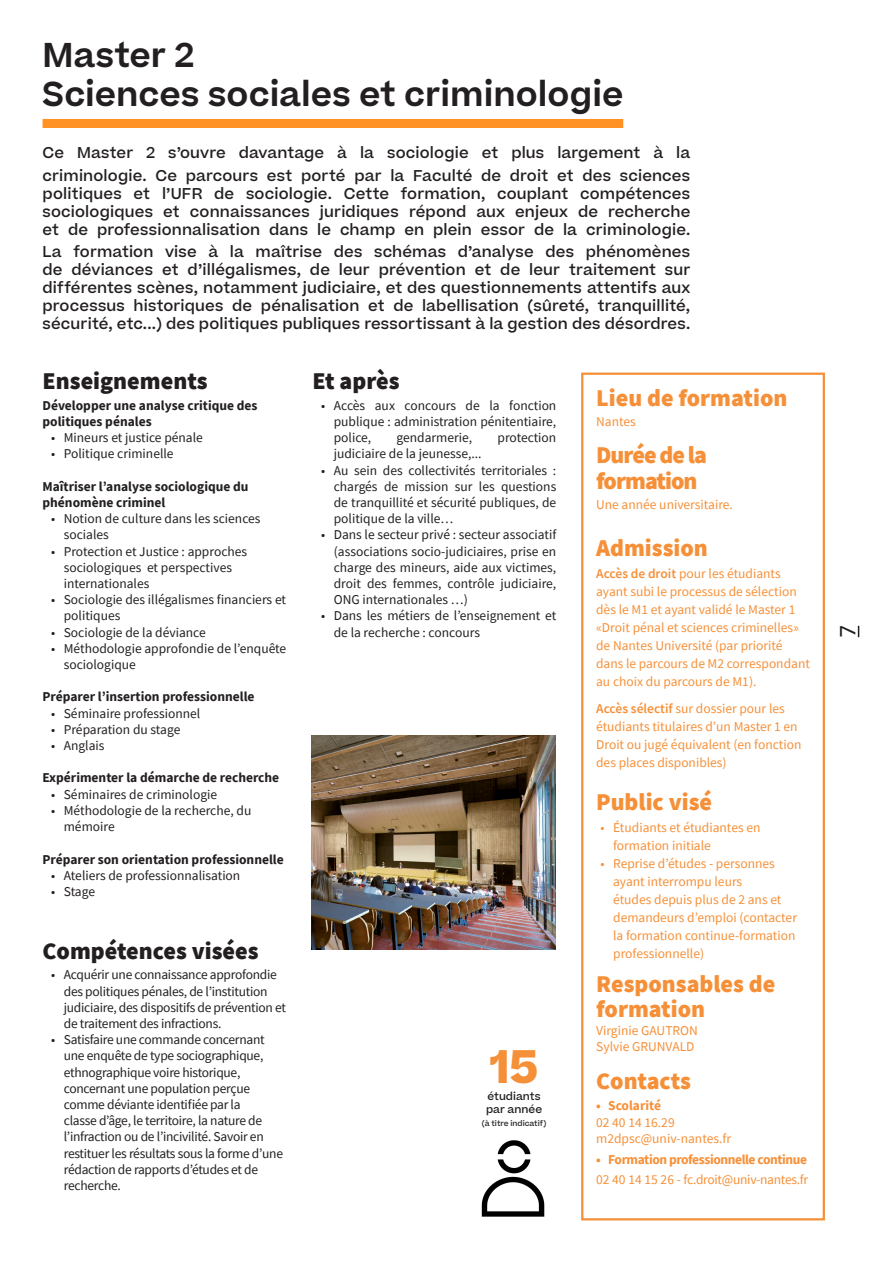
<style>
.page{position:relative;width:893px;height:1263px;background:#fff}
.page>*{position:absolute;margin:0;border:0;box-sizing:border-box;transform-origin:0 0}
.texte{font:700 45px "Beatrice";color:#f69038}
.Titre{font:600 33px/39.6px "Beatrice";color:#231f20}
.sous-titre_encadré{font:900 24px/25.5px "Source Sans Pro";color:#f69038}
.sous-titre{font:900 24px "Source Sans Pro";color:#231f20}
.texte_encadré{font:900 24px/25.5px "Source Sans Pro";letter-spacing:-.04em;color:#f69038}
.texte-2{font:21px "Beatrice";color:#231f20}
.t1{font:500 15px/18px "Beatrice";letter-spacing:.01em;color:#231f20;text-align:justify}
.t2{font:13.5px/16.2px "Source Sans Pro";color:#231f20}
.Titre_2_encadré{font:13.5px/18px "Source Sans Pro";color:#f69038}
.t3{font:13.5px/16.2px "Source Sans Pro";letter-spacing:-.02em;color:#231f20}
.t4{font:700 13.5px/16.2px "Source Sans Pro";color:#231f20}
.Titre_2_encadré-2{font:13.5px "Source Sans Pro";letter-spacing:-.02em;color:#f69038}
.t5{font:700 13.5px "Source Sans Pro";letter-spacing:-.03em;color:#f69038}
.texte_encadré-2{font:13.5px "Source Sans Pro";color:#f69038}
.t6{font:700 13.5px "Source Sans Pro";color:#f69038}
.texte-3{font:500 10.5px/12.6px "Beatrice";color:#231f20}
.texte-4{font:500 7.5px "Beatrice";color:#231f20}
.s1{font-weight:600}
</style>
<div class="page">
<img style="left:312px;top:736px;width:244px;height:213px">
<div style="left:581px;top:373px;width:244px;height:847px;border:2px solid #f69038"></div>
<div style="left:43px;top:119px;width:580px;height:9px;background:#ff9125"></div>
<img style="left:481px;top:1140px;width:64px;height:77px">
<p class="Titre" style="left:43px;top:35px;width:582px">Master 2<br>Sciences sociales et criminologie</p>
<p class="t1" style="left:43px;top:144px;width:649px">Ce Master 2 s’ouvre davantage à la sociologie et plus largement à la</p>
<p class="t1" style="left:43px;top:166px;width:649px">criminologie. Ce parcours est porté par la Faculté de droit et des sciences politiques et l’UFR de sociologie. Cette formation, couplant compétences sociologiques et connaissances juridiques répond aux enjeux de recherche et de professionnalisation dans le champ en plein essor de la criminologie.</p>
<p class="t1" style="left:43px;top:242px;width:649px">La formation vise à la maîtrise des schémas d’analyse des phénomènes de déviances et d’illégalismes, de leur prévention et de leur traitement sur différentes scènes, notamment judiciaire, et des questionnements attentifs aux processus historiques de pénalisation et de labellisation (sûreté, tranquillité, sécurité, etc...) des politiques publiques ressortissant à la gestion des désordres.</p>
<p class="sous-titre" style="left:313px;top:365px;width:89px">Et après</p>
<p class="t2" style="left:334px;top:397px;width:224px;text-align:justify;text-indent:-13px">• Accès aux concours de la fonction publique : administration pénitentiaire, police,</p>
<p class="sous-titre" style="left:43px;top:365px;width:167px">Enseignements</p>
<p class="t4" style="left:43px;top:397px;width:217px">Développer une analyse critique des politiques pénales</p>
<p class="t2" style="left:51px;top:430px;width:153px">• Mineurs et justice pénale</p>
<p class="t2" style="left:51px;top:446px;width:124px">• Politique criminelle</p>
<p class="t4" style="left:43px;top:478px;width:208px">Maîtriser l’analyse sociologique du phénomène criminel</p>
<p class="t2" style="left:64px;top:511px;width:198px;text-indent:-13px">• Notion de culture dans les sciences sociales</p>
<p class="t2" style="left:64px;top:543px;width:185px;text-indent:-13px">• Protection et Justice : approches sociologiques et perspectives internationales</p>
<p class="t2" style="left:64px;top:592px;width:224px;text-indent:-13px">• Sociologie des illégalismes financiers et politiques</p>
<p class="t2" style="left:51px;top:624px;width:156px">• Sociologie de la déviance</p>
<p class="t2" style="left:64px;top:640px;width:224px;text-indent:-13px">• Méthodologie approfondie de l’enquête sociologique</p>
<p class="t4" style="left:43px;top:689px;width:213px">Préparer l’insertion professionnelle</p>
<p class="t2" style="left:51px;top:705px;width:151px">• Séminaire professionnel</p>
<p class="t2" style="left:51px;top:721px;width:131px">• Préparation du stage</p>
<p class="t2" style="left:51px;top:737px;width:55px">• Anglais</p>
<p class="t4" style="left:43px;top:770px;width:238px">Expérimenter la démarche de recherche</p>
<p class="t2" style="left:51px;top:786px;width:168px">• Séminaires de criminologie</p>
<p class="t2" style="left:64px;top:802px;width:189px;text-indent:-13px">• Méthodologie de la recherche, du mémoire</p>
<p class="t4" style="left:43px;top:851px;width:243px">Préparer son orientation professionnelle</p>
<p class="t2" style="left:51px;top:867px;width:191px">• Ateliers de professionnalisation</p>
<p class="t2" style="left:51px;top:883px;width:46px">• Stage</p>
<p class="sous-titre" style="left:43px;top:934px;width:218px">Compétences visées</p>
<p class="t3" style="left:64px;top:967px;width:224px;text-indent:-13px">• Acquérir une connaissance approfondie des politiques pénales, de l’institution judiciaire, des dispositifs de prévention et de traitement des infractions.</p>
<p class="t3" style="left:64px;top:1031px;width:221px;text-indent:-13px">• Satisfaire une commande concernant une enquête de type sociographique, ethnographique voire historique, concernant une population perçue comme déviante identifiée par la<br>classe d’âge, le territoire, la nature de l’infraction ou de l’incivilité. Savoir en restituer les résultats sous la forme d’une rédaction de rapports d’études et de recherche.</p>
<p class="sous-titre_encadré" style="left:596px;top:384px;width:193px">Lieu de formation</p>
<p class="texte_encadré-2" style="left:596px;top:413px;width:41px">Nantes</p>
<p class="texte_encadré" style="left:596px;top:442px;width:112px">Durée de la formation</p>
<p class="texte_encadré-2" style="left:596px;top:496px;width:138px">Une année universitaire.</p>
<p class="sous-titre_encadré" style="left:596px;top:535px;width:113px">Admission</p>
<p class="Titre_2_encadré" style="left:596px;top:564px;width:215px"><span class="s1">Accès de droit</span> pour les étudiants ayant subi le processus de sélection dès le M1 et ayant validé le Master 1 «Droit pénal et sciences criminelles» de Nantes Université (par priorité dans le parcours de M2 correspondant au choix du parcours de M1).</p>
<p class="Titre_2_encadré" style="left:596px;top:699px;width:207px"><span class="s1">Accès sélectif</span> sur dossier pour les étudiants titulaires d’un Master 1 en Droit ou jugé équivalent (en fonction des places disponibles)</p>
<p class="sous-titre_encadré" style="left:596px;top:789px;width:118px">Public visé</p>
<p class="Titre_2_encadré" style="left:613px;top:819px;width:149px;text-indent:-13px">• Étudiants et étudiantes en formation initiale</p>
<p class="Titre_2_encadré" style="left:613px;top:855px;width:185px;text-indent:-13px">• Reprise d’études - personnes ayant interrompu leurs<br>études depuis plus de 2 ans et demandeurs d’emploi (contacter la formation continue-formation professionnelle)</p>
<p class="sous-titre_encadré" style="left:596px;top:971px;width:181px">Responsables de formation</p>
<p class="Titre_2_encadré" style="left:596px;top:1022px;width:103px;line-height:16.2px">Virginie GAUTRON<br>Sylvie GRUNVALD</p>
<p class="sous-titre_encadré" style="left:596px;top:1068px;width:96px">Contacts</p>
<p class="t6" style="left:596px;top:1096px;width:66px">• Scolarité</p>
<p class="Titre_2_encadré" style="left:596px;top:1114px;width:136px;line-height:16.2px">02 40 14 16.29 m2dpsc@univ-nantes.fr</p>
<p class="t5" style="left:596px;top:1150px;width:212px">• Formation professionnelle continue</p>
<p class="Titre_2_encadré-2" style="left:596px;top:1171px;width:214px">02 40 14 15 26 - fc.droit@univ-nantes.fr</p>
<p class="t2" style="left:397px;top:430px;width:77px">gendarmerie,</p>
<p class="t2" style="left:497px;top:430px;width:60px">protection</p>
<p class="t2" style="left:334px;top:446px;width:149px">judiciaire de la jeunesse,...</p>
<p class="t2" style="left:334px;top:462px;width:224px;text-align:justify;text-indent:-13px">• Au sein des collectivités territoriales : chargés de mission sur les questions de tranquillité et sécurité publiques, de politique de la ville…</p>
<p class="t2" style="left:334px;top:527px;width:224px;text-align:justify;text-indent:-13px">• Dans le secteur privé : secteur associatif (associations socio-judiciaires, prise en charge des mineurs, aide aux victimes, droit des femmes, contrôle judiciaire, ONG internationales …)</p>
<p class="t2" style="left:334px;top:608px;width:224px;text-indent:-13px">• Dans les métiers de l’enseignement et de la recherche : concours</p>
<p class="texte" style="left:490px;top:1036px;width:50px">15</p>
<p class="texte-3" style="left:486px;top:1090px;width:58px">étudiants par année</p>
<p class="texte-4" style="left:482px;top:1118px;width:66px">(à titre indicatif)</p>
<p class="texte-2" style="left:834px;top:637px;width:13px;rotate:-90deg">7</p>
</div>
